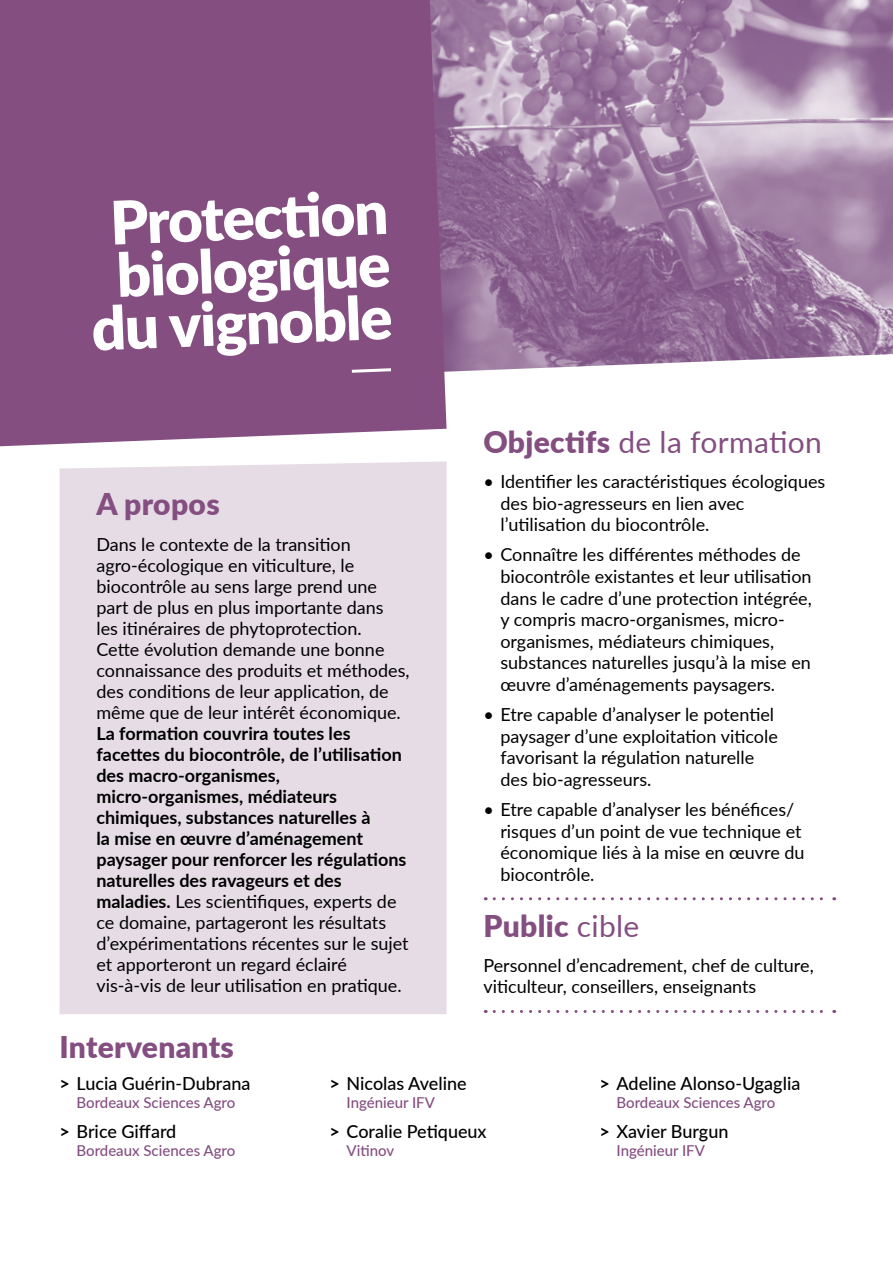
<style>
.page{position:relative;width:893px;height:1263px;background:#fff}
.page>*{position:absolute;margin:0;border:0;box-sizing:border-box;transform-origin:0 0}
.t1{font:900 60px/52.5px "Lato";color:#fff;text-align:center}
.t2{font:900 30px "Lato";letter-spacing:.01em;color:#844e81}
.t3{font:30px "Lato";letter-spacing:.01em;color:#844e81}
.t4{font:18px/21.6px "Lato";color:#000}
.t5{font:700 18px/21px "Lato";color:#000}
.t6{font:500 18px "Lato";color:#000}
.t7{font:500 15px "Lato";color:#844e81}
.s1{font-weight:400}
.s2{font-weight:900}
.s3{font-weight:700}
</style>
<div class="page">
<div style="left:60px;top:461px;width:387px;height:553px;background:#e6dce6"></div>
<img style="left:447px;top:0;width:446px;height:372px">
<div style="left:0;top:0;width:447px;height:446px;background:#844e81"></div>
<svg style="left:494px;top:897px;width:341px;height:3px"></svg>
<svg style="left:494px;top:1010px;width:341px;height:3px"></svg>
<svg style="left:352px;top:368px;width:39px;height:5px"></svg>
<h1 class="t1" style="left:87px;top:194px;width:302px;rotate:-2deg">Protecti on biologique du vignoble</h1>
<h2 class="t2" style="left:96px;top:482px;width:125px">A propos</h2>
<p class="t4" style="left:96px;top:533px;width:315px;line-height:21px">Dans le contexte de la transition agro-écologique en viticulture, le biocontrôle au sens large prend une part de plus en plus importante dans les itinéraires de phytoprotection.<br>Cette évolution demande une bonne connaissance des produits et méthodes, des conditions de leur application, de même que de leur intérêt économique.</p>
<p class="t5" style="left:96px;top:722px;width:314px">La formation couvrira toutes les facettes du biocontrôle, de l’utilisation des macro-organismes, micro-organismes, médiateurs chimiques, substances naturelles à<br>la mise en œuvre d’aménagement paysager pour renforcer les régulations naturelles des ravageurs et des maladies. <span class="s1">Les scientifiques, experts de ce domaine, partageront les résultats d’expérimentations récentes sur le sujet et apporteront un regard éclairé vis-à-vis de leur utilisation en pratique.</span></p>
<h2 class="t2" style="left:60px;top:1024px;width:176px">Intervenants</h2>
<h2 class="t3" style="left:483px;top:421px;width:340px"><span class="s2">Objectifs</span> de la formation</h2>
<p class="t4" style="left:500px;top:470px;width:326px;text-indent:-17px">• Identifier les caractéristiques écologiques des bio-agresseurs en lien avec l’utilisation du biocontrôle.</p>
<p class="t4" style="left:500px;top:543px;width:313px;text-indent:-17px">• Connaître les différentes méthodes de biocontrôle existantes et leur utilisation dans le cadre d’une protection intégrée, y compris macro-organismes, micro&shy;organismes, médiateurs chimiques, substances naturelles jusqu’à la mise en œuvre d’aménagements paysagers.</p>
<p class="t4" style="left:500px;top:703px;width:279px;text-indent:-17px">• Etre capable d’analyser le potentiel paysager d’une exploitation viticole favorisant la régulation naturelle des bio-agresseurs.</p>
<p class="t4" style="left:500px;top:798px;width:306px;text-indent:-17px">• Etre capable d’analyser les bénéfices/ risques d’un point de vue technique et économique liés à la mise en œuvre du biocontrôle.</p>
<h2 class="t2" style="left:483px;top:904px;width:157px">Public <span class="s1">cible</span></h2>
<p class="t4" style="left:483px;top:954px;width:332px;line-height:21px">Personnel d’encadrement, chef de culture, viticulteur, conseillers, enseignants</p>
<p class="t6" style="left:60px;top:1071px;width:192px"><span class="s3">&gt;</span> Lucia Guérin-Dubrana</p>
<p class="t7" style="left:77px;top:1092px;width:160px">Bordeaux Sciences Agro</p>
<p class="t6" style="left:60px;top:1119px;width:118px"><span class="s3">&gt;</span> Brice Giffard</p>
<p class="t7" style="left:77px;top:1140px;width:160px">Bordeaux Sciences Agro</p>
<p class="t6" style="left:329px;top:1071px;width:139px"><span class="s3">&gt;</span> Nicolas Aveline</p>
<p class="t7" style="left:347px;top:1092px;width:90px">Ingénieur IFV</p>
<p class="t6" style="left:329px;top:1119px;width:159px"><span class="s3">&gt;</span> Coralie Petiqueux</p>
<p class="t7" style="left:347px;top:1140px;width:49px">Vitinov</p>
<p class="t6" style="left:599px;top:1071px;width:202px"><span class="s3">&gt;</span> Adeline Alonso-Ugaglia</p>
<p class="t7" style="left:616px;top:1092px;width:160px">Bordeaux Sciences Agro</p>
<p class="t6" style="left:599px;top:1119px;width:130px"><span class="s3">&gt;</span> Xavier Burgun</p>
<p class="t7" style="left:616px;top:1140px;width:90px">Ingénieur IFV</p>
</div>
